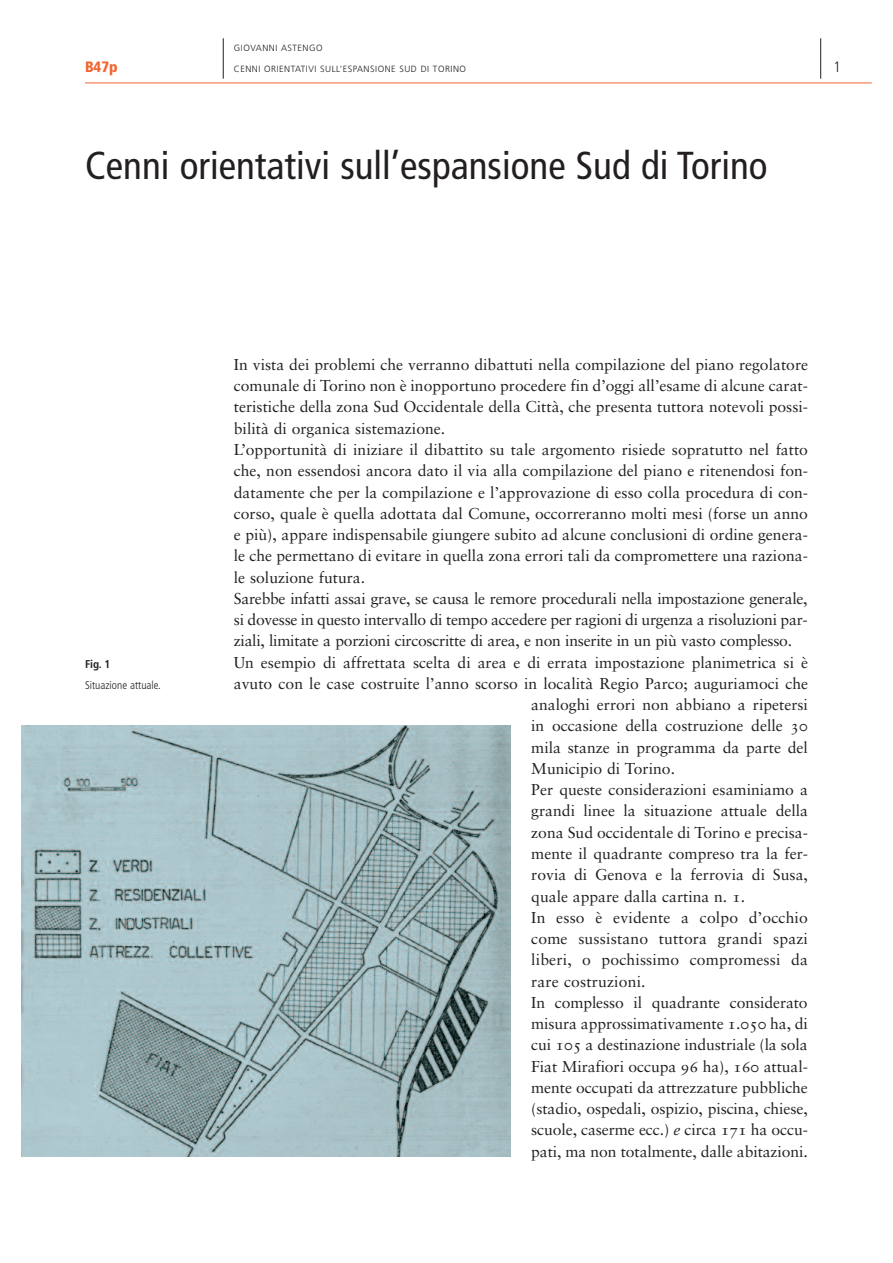
<style>
.page{position:relative;width:893px;height:1263px;background:#fff}
.page>*{position:absolute;margin:0;border:0;box-sizing:border-box;transform-origin:0 0}
.t1{font:condensed 39px "Frutiger";color:#231f20}
.t2{font:15.75px "Sabon";color:#231f20}
.t3{font:900 condensed 15px "Frutiger";color:#f2642f}
.t4{font:300 condensed 15px "Frutiger";color:#231f20}
.t5{font:300 condensed 11.25px "Frutiger";color:#231f20}
.t6{font:700 condensed 11.25px "Frutiger";color:#231f20}
.t7{font:300 9px "Frutiger";letter-spacing:.055em;color:#231f20}
.s1{font-family:"Sabon Roman SC"}
.s2{font-style:italic}
</style>
<div class="page">
<hr style="left:85px;top:83px;width:149px;height:1px;background:#f2642f">
<hr style="left:234px;top:83px;width:638px;height:1px;background:#f2642f">
<hr style="left:223px;top:38px;width:1px;height:41px;background:#231f20">
<hr style="left:820px;top:38px;width:1px;height:41px;background:#231f20">
<img style="left:21px;top:725px;width:489px;height:432px">
<p class="t3" style="left:85px;top:61px;width:34px">B47p</p>
<p class="t7" style="left:234px;top:44px;width:90px">GIOVANNI ASTENGO</p>
<p class="t7" style="left:234px;top:66px;width:234px">CENNI ORIENTATIVI SULL’ESPANSIONE SUD DI TORINO</p>
<p class="t4" style="left:833px;top:61px;width:9px">1</p>
<h1 class="t1" style="left:85px;top:149px;width:684px">Cenni orientativi sull’espansione Sud di Torino</h1>
<p class="t6" style="left:85px;top:659px;width:27px">Fig. 1</p>
<p class="t5" style="left:85px;top:680px;width:77px">Situazione attuale.</p>
<p class="t2" style="left:234px;top:358px;width:576px">In vista dei problemi che verranno dibattuti nella compilazione del piano regolatore</p>
<p class="t2" style="left:234px;top:379px;width:576px">comunale di Torino non è inopportuno procedere fin d’oggi all’esame di alcune carat-</p>
<p class="t2" style="left:234px;top:400px;width:576px">teristiche della zona Sud Occidentale della Città, che presenta tuttora notevoli possi-</p>
<p class="t2" style="left:234px;top:422px;width:213px">bilità di organica sistemazione.</p>
<p class="t2" style="left:234px;top:443px;width:576px">L’opportunità di iniziare il dibattito su tale argomento risiede sopratutto nel fatto</p>
<p class="t2" style="left:234px;top:464px;width:576px">che, non essendosi ancora dato il via alla compilazione del piano e ritenendosi fon-</p>
<p class="t2" style="left:234px;top:485px;width:576px">datamente che per la compilazione e l’approvazione di esso colla procedura di con-</p>
<p class="t2" style="left:234px;top:507px;width:576px">corso, quale è quella adottata dal Comune, occorreranno molti mesi (forse un anno</p>
<p class="t2" style="left:234px;top:528px;width:576px">e più), appare indispensabile giungere subito ad alcune conclusioni di ordine genera-</p>
<p class="t2" style="left:234px;top:549px;width:576px">le che permettano di evitare in quella zona errori tali da compromettere una raziona-</p>
<p class="t2" style="left:234px;top:570px;width:133px">le soluzione futura.</p>
<p class="t2" style="left:234px;top:592px;width:575px">Sarebbe infatti assai grave, se causa le remore procedurali nella impostazione generale,</p>
<p class="t2" style="left:234px;top:613px;width:575px">si dovesse in questo intervallo di tempo accedere per ragioni di urgenza a risoluzioni par-</p>
<p class="t2" style="left:234px;top:634px;width:560px">ziali, limitate a porzioni circoscritte di area, e non inserite in un più vasto complesso.</p>
<p class="t2" style="left:234px;top:656px;width:576px">Un esempio di affrettata scelta di area e di errata impostazione planimetrica si è</p>
<p class="t2" style="left:234px;top:677px;width:576px">avuto con le case costruite l’anno scorso in località Regio Parco; auguriamoci che</p>
<p class="t2" style="left:531px;top:698px;width:278px">analoghi errori non abbiano a ripetersi</p>
<p class="t2" style="left:531px;top:719px;width:278px">in occasione della costruzione delle <span class="s1">30</span></p>
<p class="t2" style="left:531px;top:741px;width:278px">mila stanze in programma da parte del</p>
<p class="t2" style="left:531px;top:762px;width:145px">Municipio di Torino.</p>
<p class="t2" style="left:531px;top:783px;width:278px">Per queste considerazioni esaminiamo a</p>
<p class="t2" style="left:531px;top:804px;width:278px">grandi linee la situazione attuale della</p>
<p class="t2" style="left:531px;top:826px;width:278px">zona Sud occidentale di Torino e precisa-</p>
<p class="t2" style="left:531px;top:847px;width:278px">mente il quadrante compreso tra la fer-</p>
<p class="t2" style="left:531px;top:868px;width:278px">rovia di Genova e la ferrovia di Susa,</p>
<p class="t2" style="left:531px;top:889px;width:215px">quale appare dalla cartina n. <span class="s1">1</span>.</p>
<p class="t2" style="left:531px;top:911px;width:278px">In esso è evidente a colpo d’occhio</p>
<p class="t2" style="left:531px;top:932px;width:278px">come sussistano tuttora grandi spazi</p>
<p class="t2" style="left:531px;top:953px;width:278px">liberi, o pochissimo compromessi da</p>
<p class="t2" style="left:531px;top:974px;width:116px">rare costruzioni.</p>
<p class="t2" style="left:531px;top:996px;width:278px">In complesso il quadrante considerato</p>
<p class="t2" style="left:531px;top:1017px;width:278px">misura approssimativamente <span class="s1">1.050</span> ha, di</p>
<p class="t2" style="left:531px;top:1038px;width:278px">cui <span class="s1">105</span> a destinazione industriale (la sola</p>
<p class="t2" style="left:531px;top:1059px;width:278px">Fiat Mirafiori occupa <span class="s1">96</span> ha), <span class="s1">160</span> attual-</p>
<p class="t2" style="left:531px;top:1081px;width:278px">mente occupati da attrezzature pubbliche</p>
<p class="t2" style="left:531px;top:1102px;width:278px">(stadio, ospedali, ospizio, piscina, chiese,</p>
<p class="t2" style="left:531px;top:1123px;width:278px">scuole, caserme ecc.) <span class="s2">e</span> circa <span class="s1">171</span> ha occu-</p>
<p class="t2" style="left:531px;top:1144px;width:278px">pati, ma non totalmente, dalle abitazioni.</p>
</div>
